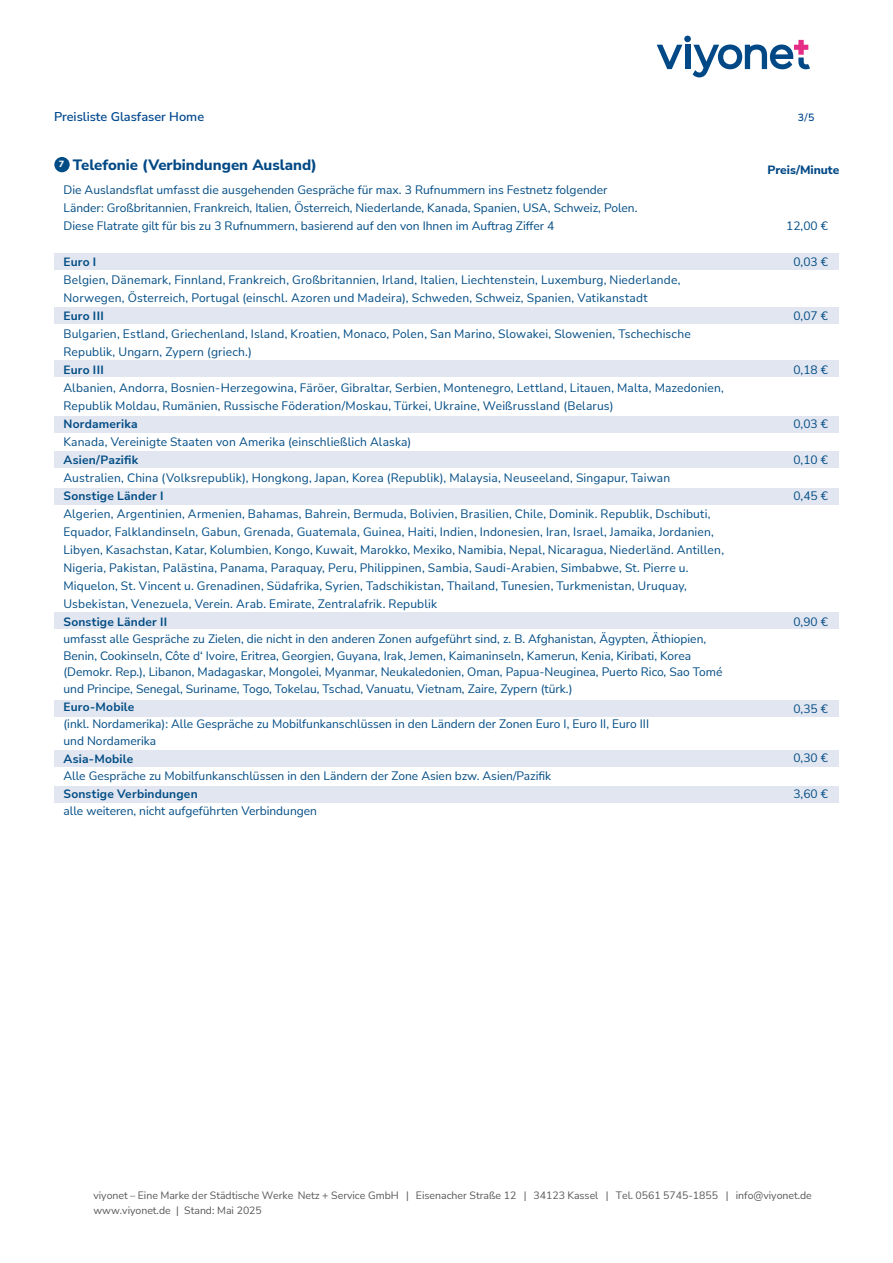
<style>
.page{position:relative;width:893px;height:1263px;background:#fff}
.page>*{position:absolute;margin:0;border:0;box-sizing:border-box;transform-origin:0 0}
.t1{font:800 15px "Nunito Sans";color:#004885}
.t2{font:600 12.75px "Nunito Sans";color:#00488e}
.t3{font:12px/18px "Nunito Sans";letter-spacing:.01em;color:#004c85}
.t4{font:700 12px "Nunito Sans";letter-spacing:.015em;color:#004c85}
.t5{font:800 12px "Nunito Sans";color:#004885}
.t6{font:10.5px/15px "Nunito Sans";color:#58585a}
.t7{font:600 10.5px "Nunito Sans";color:#00488e}
.t8{font:800 9px "Nunito Sans";color:#fff}
</style>
<div class="page">
<svg style="left:657px;top:45px;width:25px;height:24px"></svg>
<div style="left:685px;top:45px;width:5px;height:24px;background:#004886"></div>
<div style="left:684px;top:36px;width:7px;height:6px;background:#004886;border-radius:50%"></div>
<svg style="left:693px;top:40px;width:117px;height:37px"></svg>
<div style="left:54px;top:488px;width:785px;height:17px;background:#e2e6f0"></div>
<div style="left:54px;top:612px;width:785px;height:17px;background:#e2e6f0"></div>
<div style="left:54px;top:750px;width:785px;height:17px;background:#e2e6f0"></div>
<div style="left:54px;top:786px;width:785px;height:17px;background:#e2e6f0"></div>
<div style="left:54px;top:700px;width:785px;height:16px;background:#e2e6f0"></div>
<div style="left:54px;top:451px;width:785px;height:17px;background:#e2e6f0"></div>
<div style="left:54px;top:360px;width:785px;height:17px;background:#e2e6f0"></div>
<div style="left:54px;top:416px;width:785px;height:17px;background:#e2e6f0"></div>
<div style="left:54px;top:253px;width:785px;height:17px;background:#e2e6f0"></div>
<div style="left:54px;top:307px;width:785px;height:16px;background:#e2e6f0"></div>
<div style="left:54px;top:157px;width:16px;height:15px;background:#004c85;border-radius:50%"></div>
<p class="t2" style="left:54px;top:108px;width:152px">Preisliste Glasfaser Home</p>
<p class="t7" style="left:798px;top:110px;width:18px">3/5</p>
<p class="t1" style="left:73px;top:154px;width:246px">Telefonie (Verbindungen Ausland)</p>
<p class="t3" style="left:63px;top:180px;width:575px">Die Auslandsflat umfasst die ausgehenden Gespräche für max. 3 Rufnummern ins Festnetz folgender<br>Länder: Großbritannien, Frankreich, Italien, Österreich, Niederlande, Kanada, Spanien, USA, Schweiz, Polen.<br>Diese Flatrate gilt für bis zu 3 Rufnummern, basierend auf den von Ihnen im Auftrag Ziffer 4</p>
<p class="t4" style="left:63px;top:253px;width:34px">Euro I</p>
<p class="t3" style="left:63px;top:270px;width:618px">Belgien, Dänemark, Finnland, Frankreich, Großbritannien, Irland, Italien, Liechtenstein, Luxemburg, Niederlande,<br>Norwegen, Österreich, Portugal (einschl. Azoren und Madeira), Schweden, Schweiz, Spanien, Vatikanstadt</p>
<p class="t4" style="left:63px;top:307px;width:42px">Euro III</p>
<p class="t3" style="left:63px;top:324px;width:629px">Bulgarien, Estland, Griechenland, Island, Kroatien, Monaco, Polen, San Marino, Slowakei, Slowenien, Tschechische<br>Republik, Ungarn, Zypern (griech.)</p>
<p class="t4" style="left:63px;top:361px;width:42px">Euro III</p>
<p class="t3" style="left:63px;top:378px;width:662px">Albanien, Andorra, Bosnien-Herzegowina, Färöer, Gibraltar, Serbien, Montenegro, Lettland, Litauen, Malta, Mazedonien,<br>Republik Moldau, Rumänien, Russische Föderation/Moskau, Türkei, Ukraine, Weißrussland (Belarus)</p>
<p class="t4" style="left:63px;top:415px;width:76px">Nordamerika</p>
<p class="t3" style="left:63px;top:432px;width:349px">Kanada, Vereinigte Staaten von Amerika (einschließlich Alaska)</p>
<p class="t4" style="left:63px;top:451px;width:76px">Asien/Pazifik</p>
<p class="t3" style="left:63px;top:468px;width:608px">Australien, China (Volksrepublik), Hongkong, Japan, Korea (Republik), Malaysia, Neuseeland, Singapur, Taiwan</p>
<p class="t4" style="left:63px;top:487px;width:102px">Sonstige Länder I</p>
<p class="t3" style="left:63px;top:504px;width:662px">Algerien, Argentinien, Armenien, Bahamas, Bahrein, Bermuda, Bolivien, Brasilien, Chile, Dominik. Republik, Dschibuti, Equador, Falklandinseln, Gabun, Grenada, Guatemala, Guinea, Haiti, Indien, Indonesien, Iran, Israel, Jamaika, Jordanien, Libyen, Kasachstan, Katar, Kolumbien, Kongo, Kuwait, Marokko, Mexiko, Namibia, Nepal, Nicaragua, Niederländ. Antillen, Nigeria, Pakistan, Palästina, Panama, Paraquay, Peru, Philippinen, Sambia, Saudi-Arabien, Simbabwe, St. Pierre u.<br>Miquelon, St. Vincent u. Grenadinen, Südafrika, Syrien, Tadschikistan, Thailand, Tunesien, Turkmenistan, Uruquay, Usbekistan, Venezuela, Verein. Arab. Emirate, Zentralafrik. Republik</p>
<p class="t4" style="left:63px;top:613px;width:105px">Sonstige Länder II</p>
<p class="t3" style="left:63px;top:630px;width:660px;line-height:16.8px">umfasst alle Gespräche zu Zielen, die nicht in den anderen Zonen aufgeführt sind, z. B. Afghanistan, Ägypten, Äthiopien, Benin, Cookinseln, Côte d‘ Ivoire, Eritrea, Georgien, Guyana, Irak, Jemen, Kaimaninseln, Kamerun, Kenia, Kiribati, Korea (Demokr. Rep.), Libanon, Madagaskar, Mongolei, Myanmar, Neukaledonien, Oman, Papua-Neuginea, Puerto Rico, Sao Tomé und Principe, Senegal, Suriname, Togo, Tokelau, Tschad, Vanuatu, Vietnam, Zaire, Zypern (türk.)</p>
<p class="t4" style="left:63px;top:699px;width:72px">Euro-Mobile</p>
<p class="t3" style="left:63px;top:715px;width:587px;line-height:16.8px">(inkl. Nordamerika): Alle Gespräche zu Mobilfunkanschlüssen in den Ländern der Zonen Euro I, Euro II, Euro III und Nordamerika</p>
<p class="t4" style="left:63px;top:750px;width:71px">Asia-Mobile</p>
<p class="t3" style="left:63px;top:766px;width:489px">Alle Gespräche zu Mobilfunkanschlüssen in den Ländern der Zone Asien bzw. Asien/Pazifik</p>
<p class="t4" style="left:63px;top:785px;width:136px">Sonstige Verbindungen</p>
<p class="t3" style="left:63px;top:801px;width:255px">alle weiteren, nicht aufgeführten Verbindungen</p>
<p class="t8" style="left:59px;top:158px;width:7px">7</p>
<p class="t5" style="left:768px;top:161px;width:73px">Preis/Minute</p>
<p class="t3" style="left:786px;top:216px;width:43px">12,00 €</p>
<p class="t3" style="left:793px;top:252px;width:36px">0,03 €</p>
<p class="t3" style="left:793px;top:306px;width:36px">0,07 €</p>
<p class="t3" style="left:793px;top:360px;width:36px">0,18 €</p>
<p class="t3" style="left:793px;top:414px;width:36px">0,03 €</p>
<p class="t3" style="left:793px;top:450px;width:36px">0,10 €</p>
<p class="t3" style="left:793px;top:486px;width:36px">0,45 €</p>
<p class="t3" style="left:793px;top:612px;width:36px">0,90 €</p>
<p class="t3" style="left:793px;top:699px;width:36px">0,35 €</p>
<p class="t3" style="left:793px;top:749px;width:36px">0,30 €</p>
<p class="t3" style="left:793px;top:785px;width:36px">3,60 €</p>
<p class="t6" style="left:93px;top:1188px;width:720px">viyonet – Eine Marke der Städtische Werke Netz + Service GmbH | Eisenacher Straße 12 | 34123 Kassel | Tel. 0561 5745-1855 | info@viyonet.de www.viyonet.de | Stand: Mai 2025</p>
</div>
